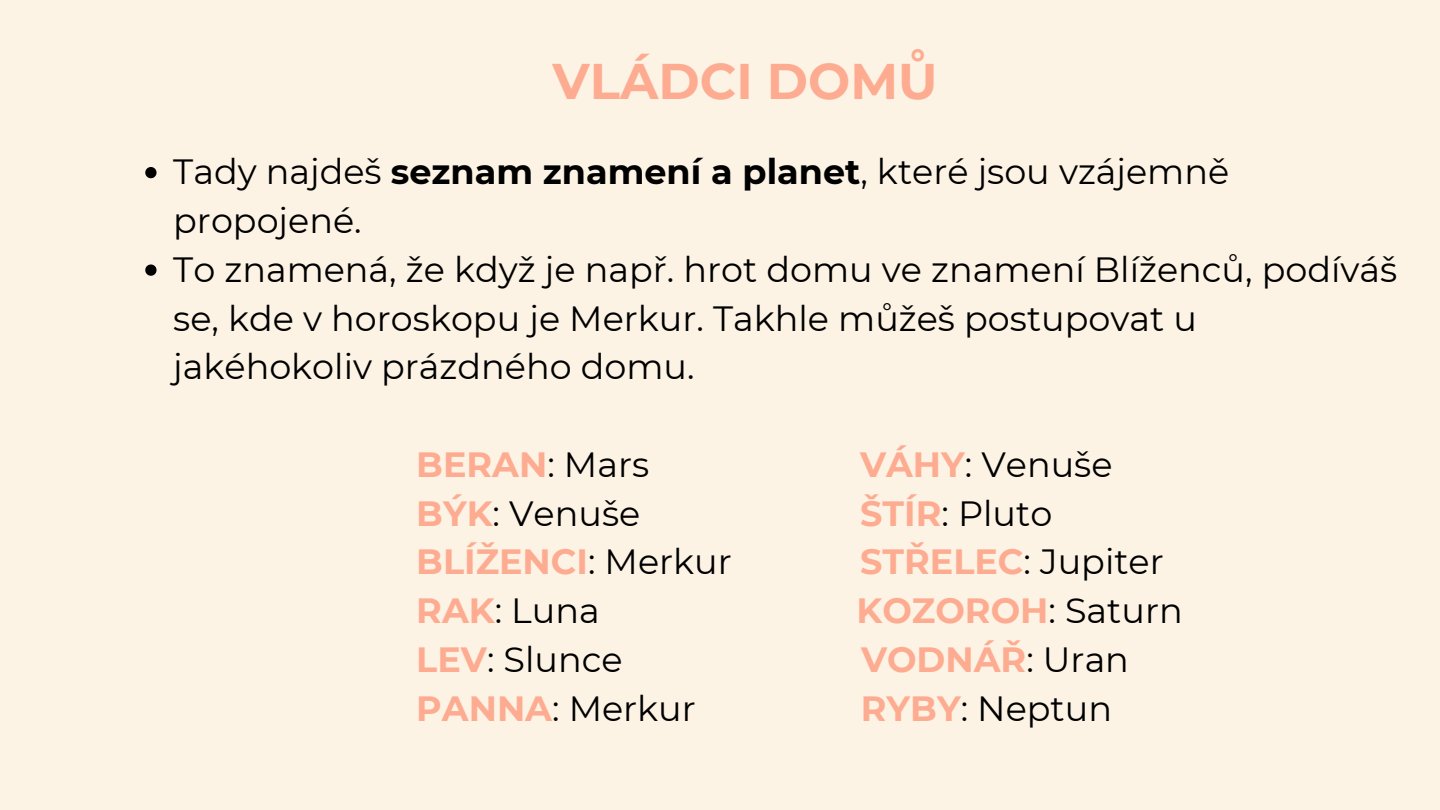
<style>
.page{position:relative;width:1440px;height:810px;background:#fcf3e4}
.page>*{position:absolute;margin:0;border:0;box-sizing:border-box;transform-origin:0 0}
.t1{font:700 50px "Montserrat";color:#feac91}
.t2{font:35px/48.8px "Montserrat";color:#000}
.t3{font:700 35px "Montserrat";color:#feac91}
.s1{font-weight:700}
.s2{font-weight:400;color:#000}
.s3{font-weight:700;color:#feac91}
</style>
<div class="page">
<svg style="left:145px;top:167px;width:12px;height:11px"></svg>
<svg style="left:145px;top:264px;width:12px;height:12px"></svg>
<h1 class="t1" style="left:553px;top:50px;width:386px">VLÁDCI DOMŮ</h1>
<p class="t2" style="left:173px;top:147px;width:1057px">Tady najdeš <span class="s1">seznam znamení a planet</span>, které jsou vzájemně propojené.</p>
<p class="t2" style="left:173px;top:245px;width:1225px">To znamená, že když je např. hrot domu ve znamení Blíženců, podíváš se, kde v horoskopu je Merkur. Takhle můžeš postupovat u jakéhokoliv prázdného domu.</p>
<p class="t3" style="left:416px;top:443px;width:234px">BERAN<span class="s2">: Mars</span></p>
<p class="t2" style="left:860px;top:440px;width:254px"><span class="s3">VÁHY</span>: Venuše</p>
<p class="t2" style="left:416px;top:489px;width:225px"><span class="s3">BÝK</span>: Venuše</p>
<p class="t2" style="left:860px;top:489px;width:193px"><span class="s3">ŠTÍR</span>: Pluto</p>
<p class="t3" style="left:416px;top:540px;width:317px">BLÍŽENCI<span class="s2">: Merkur</span></p>
<p class="t2" style="left:860px;top:537px;width:305px"><span class="s3">STŘELEC</span>: Jupiter</p>
<p class="t2" style="left:416px;top:586px;width:185px"><span class="s3">RAK</span>: Luna</p>
<p class="t3" style="left:857px;top:589px;width:328px">KOZOROH<span class="s2">: Saturn</span></p>
<p class="t2" style="left:416px;top:635px;width:208px"><span class="s3">LEV</span>: Slunce</p>
<p class="t3" style="left:861px;top:638px;width:270px">VODNÁŘ<span class="s2">: Uran</span></p>
<p class="t2" style="left:416px;top:684px;width:281px"><span class="s3">PANNA</span>: Merkur</p>
<p class="t2" style="left:861px;top:684px;width:253px"><span class="s3">RYBY</span>: Neptun</p>
</div>
